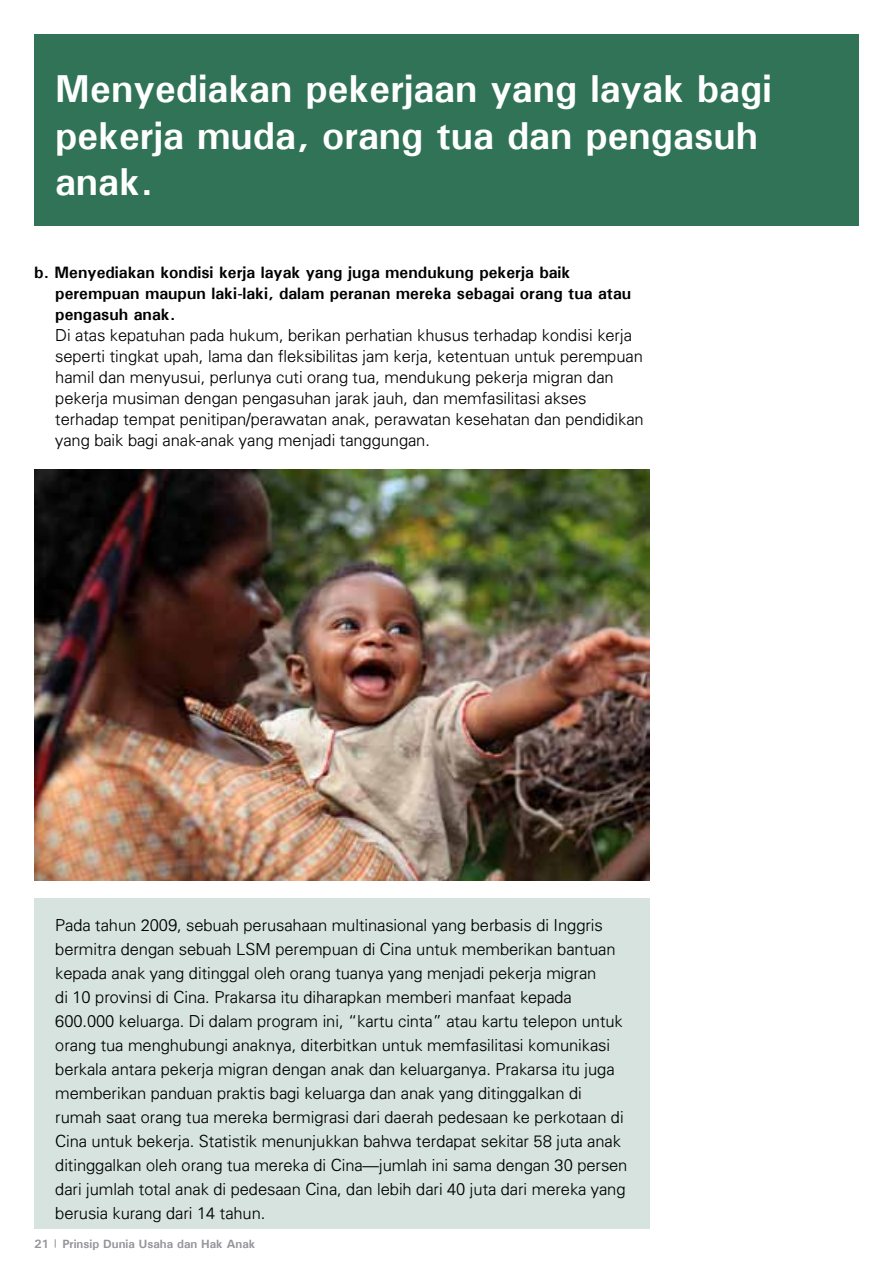
<style>
.page{position:relative;width:893px;height:1263px;background:#fff}
.page>*{position:absolute;margin:0;border:0;box-sizing:border-box;transform-origin:0 0}
.t1{font:700 39px/46.8px "Univers";color:#fff}
.t2{font:300 16.5px/24px "Univers";color:#000}
.t3{font:700 16.5px/21px "Univers";color:#000}
.t4{font:700 12px "Univers";color:#949499}
</style>
<div class="page">
<div style="left:34px;top:34px;width:825px;height:191px;background:#307357"></div>
<div style="left:34px;top:899px;width:615px;height:330px;background:#d6e3de"></div>
<img style="left:34px;top:470px;width:615px;height:410px">
<h1 class="t1" style="left:55px;top:64px;width:718px">Menyediakan pekerjaan yang layak bagi pekerja muda, orang tua dan pengasuh anak.</h1>
<p class="t3" style="left:55px;top:262px;width:577px;text-indent:-21px">b. Menyediakan kondisi kerja layak yang juga mendukung pekerja baik perempuan maupun laki-laki, dalam peranan mereka sebagai orang tua atau pengasuh anak.</p>
<p class="t2" style="left:55px;top:324px;width:590px;line-height:21px">Di atas kepatuhan pada hukum, berikan perhatian khusus terhadap kondisi kerja seperti tingkat upah, lama dan fleksibilitas jam kerja, ketentuan untuk perempuan hamil dan menyusui, perlunya cuti orang tua, mendukung pekerja migran dan pekerja musiman dengan pengasuhan jarak jauh, dan memfasilitasi akses terhadap tempat penitipan/perawatan anak, perawatan kesehatan dan pendidikan yang baik bagi anak-anak yang menjadi tanggungan.</p>
<p class="t2" style="left:55px;top:913px;width:574px">Pada tahun 2009, sebuah perusahaan multinasional yang berbasis di Inggris bermitra dengan sebuah LSM perempuan di Cina untuk memberikan bantuan kepada anak yang ditinggal oleh orang tuanya yang menjadi pekerja migran<br>di 10 provinsi di Cina. Prakarsa itu diharapkan memberi manfaat kepada 600.000 keluarga. Di dalam program ini, “kartu cinta” atau kartu telepon untuk orang tua menghubungi anaknya, diterbitkan untuk memfasilitasi komunikasi berkala antara pekerja migran dengan anak dan keluarganya. Prakarsa itu juga memberikan panduan praktis bagi keluarga dan anak yang ditinggalkan di rumah saat orang tua mereka bermigrasi dari daerah pedesaan ke perkotaan di Cina untuk bekerja. Statistik menunjukkan bahwa terdapat sekitar 58 juta anak ditinggalkan oleh orang tua mereka di Cina—jumlah ini sama dengan 30 persen dari jumlah total anak di pedesaan Cina, dan lebih dari 40 juta dari mereka yang berusia kurang dari 14 tahun.</p>
<p class="t4" style="left:34px;top:1236px;width:223px">21 Prinsip Dunia Usaha dan Hak Anak</p>
</div>
